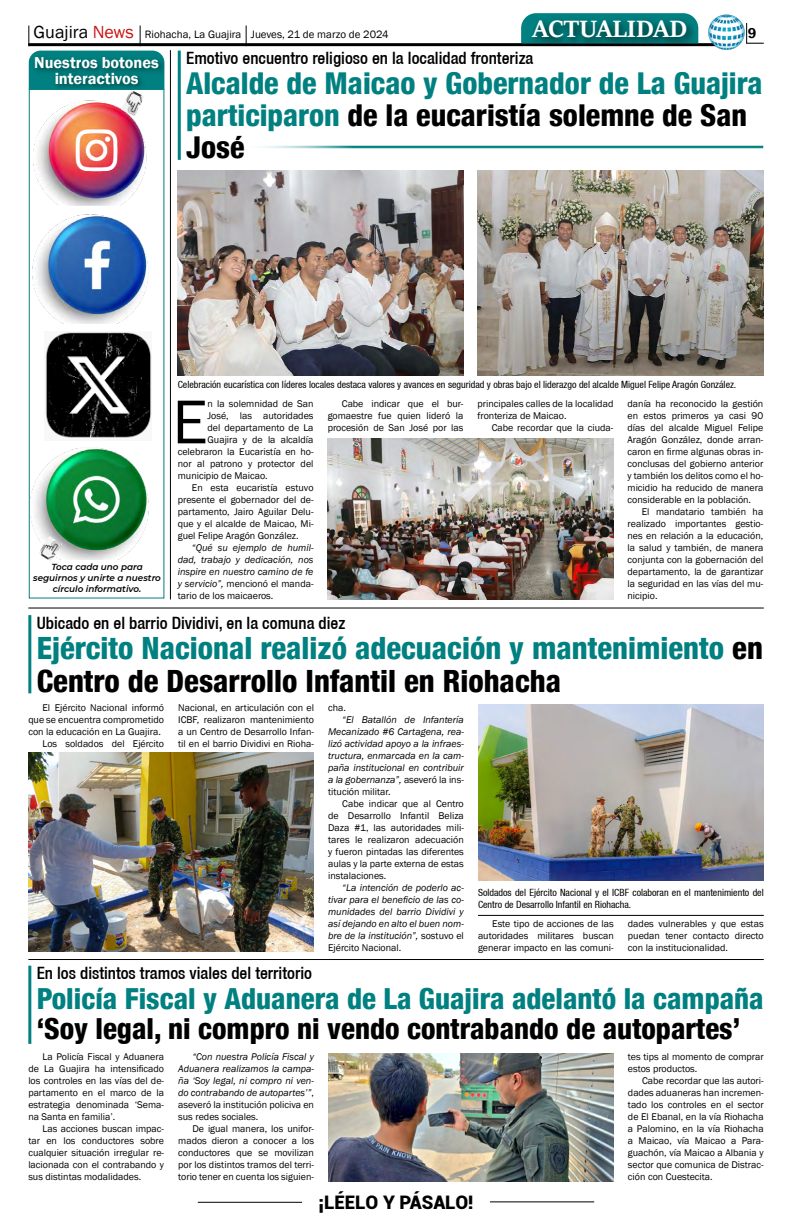
<style>
.page{position:relative;width:792px;height:1224px;background:#fff}
.page>*{position:absolute;margin:0;border:0;box-sizing:border-box;transform-origin:0 0}
.t1{font:64px "Franklin Gothic";color:#000}
.t2{font:800 condensed 30.7px/32.5px "Helvetica 87";color:#008080}
.t3{font:800 condensed 30.1px/31.9px "Helvetica 87";color:#008080}
.t4{font:800 condensed 29px "Helvetica 87";color:#008080}
.t5{font:800 condensed 29px "Helvetica 87";color:#000}
.t6{font:700 26px "Sitka Heading";color:#fff}
.t7{font:900 18.7px "Roboto";color:#000}
.t8{font:500 condensed 17px "Helvetica 67";color:#000}
.t9{font:600 16.2px/16px "Franklin Gothic";color:#fff;text-align:center}
.t10{font:600 14.7px "Franklin Gothic";color:#000}
.t11{font:11px "Franklin Gothic";color:#000}
.t12{font:10px/12px "Franklin Gothic";color:#000;text-align:justify}
.t13{font:italic 10px/12px "Franklin Gothic";color:#000;text-align:justify}
.t14{font:condensed 10px/12px "Helvetica 57";color:#000}
.t15{font:italic 600 8.8px/11px "Montserrat";color:#000;text-align:center}
.s1{font-size:18px}
.s2{font-size:18px;color:#c91311}
.s3{color:#000}
.s4{font-style:normal}
</style>
<div class="page">
<hr style="left:198px;top:1202px;width:104px;height:1px;background:#000">
<hr style="left:490px;top:1201px;width:104px;height:1px;background:#000">
<hr style="left:28px;top:43px;width:688px;height:3px;background:#000">
<svg style="left:746px;top:23px;width:18px;height:21px"></svg>
<svg style="left:246px;top:26px;width:1px;height:18px"></svg>
<img style="left:708px;top:14px;width:37px;height:36px">
<img style="left:45px;top:332px;width:107px;height:105px">
<img style="left:32px;top:214px;width:117px;height:109px">
<img style="left:33px;top:100px;width:114px;height:105px">
<img style="left:121px;top:91px;width:24px;height:25px">
<img style="left:31px;top:437px;width:118px;height:122px">
<img style="left:38px;top:536px;width:24px;height:25px">
<svg style="left:28px;top:26px;width:136px;height:64px"></svg>
<div style="left:32px;top:54px;width:134px;height:37px;background:#000;opacity:.45"></div>
<div style="left:29px;top:89px;width:135px;height:510px;border:1px solid #008080"></div>
<hr style="left:170px;top:50px;width:1px;height:549px;background:#000">
<hr style="left:28px;top:608px;width:736px;height:1px;background:#000">
<hr style="left:28px;top:959px;width:736px;height:1px;background:#000">
<svg style="left:521px;top:13px;width:177px;height:30px"></svg>
<div style="left:528px;top:16px;width:169px;height:32px;background:#000;opacity:.75"></div>
<hr style="left:240px;top:146px;width:523px;height:3px;background:#008080">
<hr style="left:28px;top:615px;width:3px;height:78px;background:#008080">
<hr style="left:28px;top:966px;width:3px;height:78px;background:#008080">
<hr style="left:178px;top:51px;width:3px;height:109px;background:#008080">
<img style="left:478px;top:171px;width:285px;height:204px">
<img style="left:328px;top:438px;width:285px;height:161px">
<img style="left:178px;top:171px;width:285px;height:204px">
<img style="left:478px;top:704px;width:286px;height:176px">
<img style="left:28px;top:753px;width:286px;height:199px">
<hr style="left:478px;top:915px;width:286px;height:1px;background:#000">
<img style="left:328px;top:1053px;width:286px;height:128px">
<h3 class="t6" style="left:533px;top:10px;width:156px">ACTUALIDAD</h3>
<p class="t11" style="left:34px;top:28px;width:356px"><span class="s1">Guajira</span> <span class="s2">News</span> Riohacha, La Guajira Jueves, 21 de marzo de 2024</p>
<h3 class="t10" style="left:748px;top:24px;width:10px">9</h3>
<h3 class="t9" style="left:34px;top:55px;width:126px">Nuestros botones interactivos</h3>
<h3 class="t8" style="left:186px;top:48px;width:349px">Emotivo encuentro religioso en la localidad fronteriza</h3>
<h3 class="t3" style="left:186px;top:67px;width:578px">Alcalde de Maicao y Gobernador de La Guajira participaron <span class="s3">de la eucaristía solemne de San<br>José</span></h3>
<p class="t15" style="left:33px;top:561px;width:129px">Toca cada uno para seguirnos y unirte a nuestro círculo informativo.</p>
<p class="t14" style="left:178px;top:378px;width:560px">Celebración eucarística con líderes locales destaca valores y avances en seguridad y obras bajo el liderazgo del alcalde Miguel Felipe Aragón González.</p>
<h1 class="t1" style="left:172px;top:382px;width:37px">E</h1>
<p class="t12" style="left:207px;top:398px;width:108px">n la solemnidad de San</p>
<p class="t12" style="left:207px;top:410px;width:108px">José, las autoridades</p>
<p class="t12" style="left:207px;top:422px;width:108px">del departamento de La</p>
<p class="t12" style="left:207px;top:434px;width:108px">Guajira y de la alcaldía</p>
<p class="t12" style="left:178px;top:446px;width:137px">celebraron la Eucaristía en ho-</p>
<p class="t12" style="left:178px;top:458px;width:137px">nor al patrono y protector del</p>
<p class="t12" style="left:178px;top:470px;width:91px">municipio de Maicao.</p>
<p class="t12" style="left:192px;top:482px;width:123px">En esta eucaristía estuvo</p>
<p class="t12" style="left:178px;top:494px;width:137px">presente el gobernador del de-</p>
<p class="t12" style="left:178px;top:506px;width:137px">partamento, Jairo Aguilar Delu-</p>
<p class="t12" style="left:178px;top:518px;width:137px">que y el alcalde de Maicao, Mi-</p>
<p class="t12" style="left:178px;top:530px;width:122px">guel Felipe Aragón González.</p>
<p class="t13" style="left:178px;top:542px;width:137px;text-indent:14px">“Qué su ejemplo de humil&shy;dad, trabajo y dedicación, nos inspire en nuestro camino de fe y servicio”, <span class="s4">mencionó el manda&shy;tario de los maicaeros.</span></p>
<p class="t12" style="left:328px;top:398px;width:137px;text-indent:14px">Cabe indicar que el bur&shy;gomaestre fue quien lideró la procesión de San José por las</p>
<p class="t12" style="left:478px;top:398px;width:137px">principales calles de la localidad fronteriza de Maicao.</p>
<p class="t12" style="left:492px;top:422px;width:123px">Cabe recordar que la ciuda-</p>
<p class="t12" style="left:628px;top:398px;width:137px">danía ha reconocido la gestión en estos primeros ya casi 90 días del alcalde Miguel Felipe Aragón González, donde arran&shy;caron en firme algunas obras in&shy;conclusas del gobierno anterior y también los delitos como el ho&shy;micidio ha reducido de manera considerable en la población.</p>
<p class="t12" style="left:628px;top:506px;width:137px;text-indent:14px">El mandatario también ha realizado importantes gestio&shy;nes en relación a la educación, la salud y también, de manera conjunta con la gobernación del departamento, la de garantizar la seguridad en las vías del mu&shy;nicipio.</p>
<h3 class="t8" style="left:37px;top:613px;width:310px">Ubicado en el barrio Dividivi, en la comuna diez</h3>
<h2 class="t2" style="left:37px;top:631px;width:728px">Ejército Nacional realizó adecuación y mantenimiento <span class="s3">en<br>Centro de Desarrollo Infantil en Riohacha</span></h2>
<p class="t12" style="left:43px;top:702px;width:123px">El Ejército Nacional informó</p>
<p class="t12" style="left:28px;top:714px;width:137px">que se encuentra comprometido</p>
<p class="t12" style="left:28px;top:726px;width:134px">con la educación en La Guajira.</p>
<p class="t12" style="left:43px;top:738px;width:123px">Los soldados del Ejército</p>
<p class="t12" style="left:178px;top:702px;width:137px">Nacional, en articulación con el ICBF, realizaron mantenimiento a un Centro de Desarrollo Infan&shy;til en el barrio Dividivi en Rioha-</p>
<p class="t12" style="left:328px;top:702px;width:19px">cha.</p>
<p class="t13" style="left:328px;top:714px;width:137px;text-indent:14px">“El Batallón de Infantería Mecanizado #6 Cartagena, rea&shy;lizó actividad apoyo a la infraes&shy;tructura, enmarcada en la cam&shy;paña institucional en contribuir a la gobernanza”, <span class="s4">aseveró la ins&shy;titución militar.</span></p>
<p class="t12" style="left:328px;top:798px;width:137px;text-indent:14px">Cabe indicar que al Centro de Desarrollo Infantil Beliza Daza #1, las autoridades mili&shy;tares le realizaron adecuación y fueron pintadas las diferentes aulas y la parte externa de estas instalaciones.</p>
<p class="t13" style="left:328px;top:882px;width:137px;text-indent:14px">“La intención de poderlo ac&shy;tivar para el beneficio de las co&shy;munidades del barrio Dividivi y así dejando en alto el buen nom&shy;bre de la institución”, <span class="s4">sostuvo el Ejército Nacional.</span></p>
<h3 class="t8" style="left:37px;top:963px;width:277px">En los distintos tramos viales del territorio</h3>
<p class="t14" style="left:478px;top:886px;width:287px">Soldados del Ejército Nacional y el ICBF colaboran en el mantenimiento del<br>Centro de Desarrollo Infantil en Riohacha.</p>
<p class="t12" style="left:478px;top:918px;width:137px;text-indent:14px">Este tipo de acciones de las autoridades militares buscan generar impacto en las comuni-</p>
<p class="t12" style="left:628px;top:918px;width:137px">dades vulnerables y que estas puedan tener contacto directo con la institucionalidad.</p>
<h3 class="t4" style="left:37px;top:980px;width:729px">Policía Fiscal y Aduanera de La Guajira adelantó la campaña</h3>
<h3 class="t5" style="left:37px;top:1011px;width:705px">‘Soy legal, ni compro ni vendo contrabando de autopartes’</h3>
<p class="t12" style="left:28px;top:1051px;width:137px;text-indent:14px">La Policía Fiscal y Aduanera de La Guajira ha intensificado los controles en las vías del de&shy;partamento en el marco de la estrategia denominada ‘Sema&shy;na Santa en familia’.</p>
<p class="t12" style="left:28px;top:1123px;width:137px;text-indent:14px">Las acciones buscan impac&shy;tar en los conductores sobre cualquier situación irregular re&shy;lacionada con el contrabando y sus distintas modalidades.</p>
<p class="t13" style="left:178px;top:1051px;width:137px;text-indent:14px">“Con nuestra Policía Fiscal y Aduanera realizamos la campa&shy;ña ‘Soy legal, ni compro ni ven&shy;do contrabando de autopartes’”<span class="s4">, aseveró la institución policiva en sus redes sociales.</span></p>
<p class="t12" style="left:178px;top:1123px;width:137px;text-indent:14px">De igual manera, los unifor&shy;mados dieron a conocer a los conductores que se movilizan por los distintos tramos del terri&shy;torio tener en cuenta los siguien-</p>
<h3 class="t7" style="left:318px;top:1189px;width:157px">¡LÉELO Y PÁSALO!</h3>
<p class="t12" style="left:628px;top:1051px;width:137px">tes tips al momento de comprar estos productos.</p>
<p class="t12" style="left:628px;top:1075px;width:137px;text-indent:14px">Cabe recordar que las autori&shy;dades aduaneras han incremen&shy;tado los controles en el sector de El Ebanal, en la vía Riohacha a Palomino, en la vía Riohacha a Maicao, vía Maicao a Para&shy;guachón, vía Maicao a Albania y sector que comunica de Distrac&shy;ción con Cuestecita.</p>
</div>
